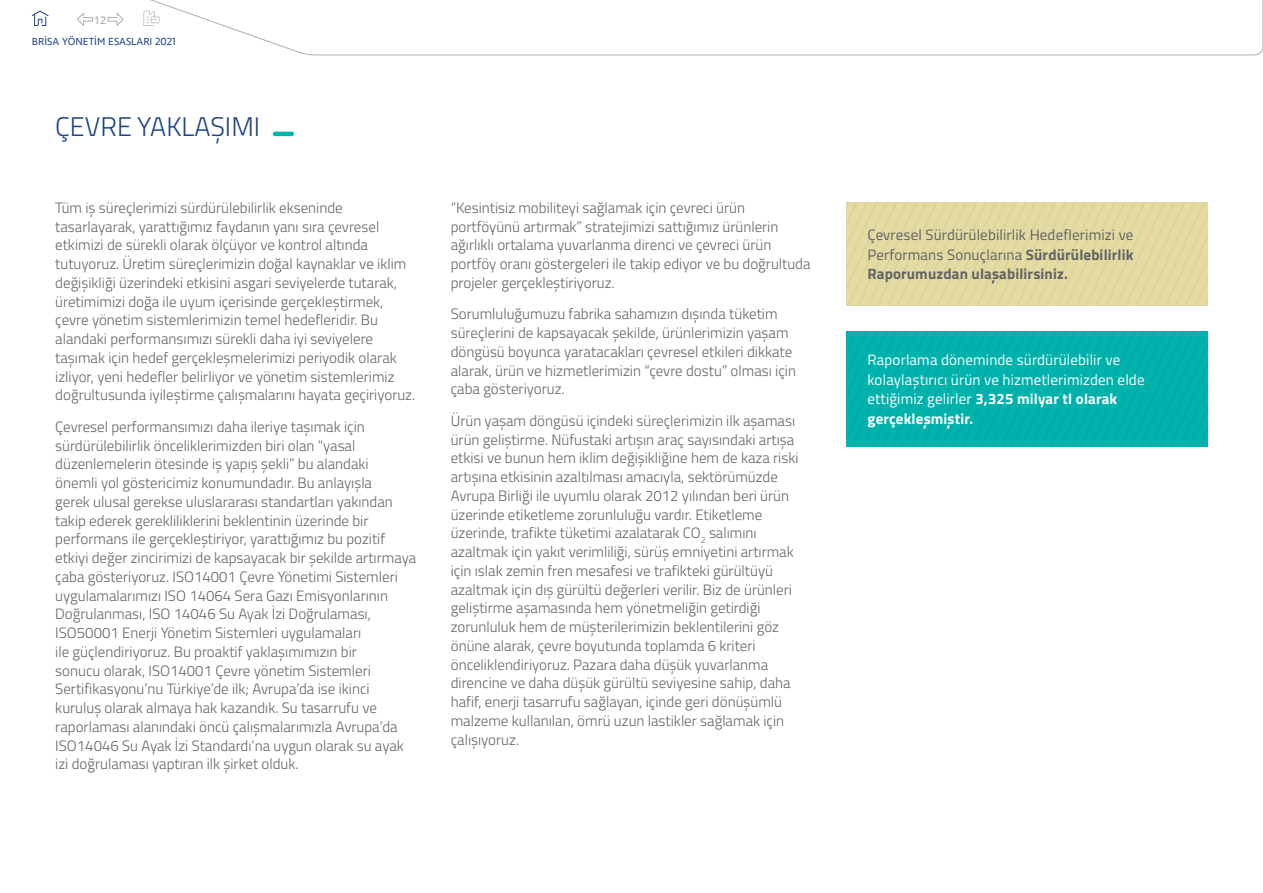
<style>
.page{position:relative;width:1263px;height:893px;background:#fff}
.page>*{position:absolute;margin:0;border:0;box-sizing:border-box;transform-origin:0 0}
.t1{font:300 27px "Titillium";color:#1e4486}
.t2{font:300 15px/18.8px "Titillium";color:#636466}
.t3{font:15px/19.5px "Titillium";letter-spacing:.01em;color:#fff}
.t4{font:15px/19.5px "Titillium";letter-spacing:.01em;color:#636466;text-align:justify}
.t5{font:10.5px "Ingra";color:#1e4486}
.t6{font:600 10.5px "Open Sans";color:#adafb2}
.s1{font-weight:700}
</style>
<div class="page">
<hr style="left:275px;top:132px;width:17px;height:4px;background:#00b3ad">
<div style="left:846px;top:202px;width:362px;height:104px;background:#e4dba3"></div>
<div style="left:846px;top:331px;width:362px;height:115px;background:#00b3ad"></div>
<svg style="left:144px;top:0;width:1119px;height:56px"></svg>
<svg style="left:143px;top:11px;width:16px;height:15px"></svg>
<svg style="left:31px;top:10px;width:18px;height:16px"></svg>
<svg style="left:107px;top:13px;width:17px;height:13px"></svg>
<svg style="left:77px;top:13px;width:16px;height:13px"></svg>
<p class="t6" style="left:94px;top:13px;width:14px">12</p>
<p class="t5" style="left:32px;top:35px;width:145px">BRİSA YÖNETİM ESASLARI 2021</p>
<h1 class="t1" style="left:55px;top:107px;width:206px">ÇEVRE YAKLAŞIMI</h1>
<p class="t2" style="left:55px;top:198px;width:361px">Tüm iş süreçlerimizi sürdürülebilirlik ekseninde tasarlayarak, yarattığımız faydanın yanı sıra çevresel etkimizi de sürekli olarak ölçüyor ve kontrol altında tutuyoruz. Üretim süreçlerimizin doğal kaynaklar ve iklim değişikliği üzerindeki etkisini asgari seviyelerde tutarak, üretimimizi doğa ile uyum içerisinde gerçekleştirmek, çevre yönetim sistemlerimizin temel hedefleridir. Bu alandaki performansımızı sürekli daha iyi seviyelere taşımak için hedef gerçekleşmelerimizi periyodik olarak izliyor, yeni hedefler belirliyor ve yönetim sistemlerimiz doğrultusunda iyileştirme çalışmalarını hayata geçiriyoruz.</p>
<p class="t2" style="left:55px;top:417px;width:362px">Çevresel performansımızı daha ileriye taşımak için sürdürülebilirlik önceliklerimizden biri olan “yasal düzenlemelerin ötesinde iş yapış şekli” bu alandaki<br>önemli yol göstericimiz konumundadır. Bu anlayışla<br>gerek ulusal gerekse uluslararası standartları yakından takip ederek gerekliliklerini beklentinin üzerinde bir performans ile gerçekleştiriyor, yarattığımız bu pozitif etkiyi değer zincirimizi de kapsayacak bir şekilde artırmaya çaba gösteriyoruz. ISO14001 Çevre Yönetimi Sistemleri uygulamalarımızı ISO 14064 Sera Gazı Emisyonlarının Doğrulanması, ISO 14046 Su Ayak İzi Doğrulaması, ISO50001 Enerji Yönetim Sistemleri uygulamaları<br>ile güçlendiriyoruz. Bu proaktif yaklaşımımızın bir<br>sonucu olarak, ISO14001 Çevre yönetim Sistemleri Sertifikasyonu’nu Türkiye’de ilk; Avrupa’da ise ikinci kuruluş olarak almaya hak kazandık. Su tasarrufu ve raporlaması alanındaki öncü çalışmalarımızla Avrupa’da ISO14046 Su Ayak İzi Standardı’na uygun olarak su ayak izi doğrulaması yaptıran ilk şirket olduk.</p>
<p class="t2" style="left:451px;top:198px;width:361px">“Kesintisiz mobiliteyi sağlamak için çevreci ürün portföyünü artırmak” stratejimizi sattığımız ürünlerin ağırlıklı ortalama yuvarlanma direnci ve çevreci ürün portföy oranı göstergeleri ile takip ediyor ve bu doğrultuda projeler gerçekleştiriyoruz.</p>
<p class="t2" style="left:451px;top:304px;width:347px">Sorumluluğumuzu fabrika sahamızın dışında tüketim süreçlerini de kapsayacak şekilde, ürünlerimizin yaşam döngüsü boyunca yaratacakları çevresel etkileri dikkate alarak, ürün ve hizmetlerimizin “çevre dostu” olması için çaba gösteriyoruz.</p>
<p class="t2" style="left:451px;top:411px;width:349px">Ürün yaşam döngüsü içindeki süreçlerimizin ilk aşaması ürün geliştirme. Nüfustaki artışın araç sayısındaki artışa etkisi ve bunun hem iklim değişikliğine hem de kaza riski artışına etkisinin azaltılması amacıyla, sektörümüzde Avrupa Birliği ile uyumlu olarak 2012 yılından beri ürün üzerinde etiketleme zorunluluğu vardır. Etiketleme üzerinde, trafikte tüketimi azalatarak CO<sub>2</sub> salımını azaltmak için yakıt verimliliği, sürüş emniyetini artırmak için ıslak zemin fren mesafesi ve trafikteki gürültüyü azaltmak için dış gürültü değerleri verilir. Biz de ürünleri geliştirme aşamasında hem yönetmeliğin getirdiği zorunluluk hem de müşterilerimizin beklentilerini göz önüne alarak, çevre boyutunda toplamda 6 kriteri önceliklendiriyoruz. Pazara daha düşük yuvarlanma direncine ve daha düşük gürültü seviyesine sahip, daha hafif, enerji tasarrufu sağlayan, içinde geri dönüşümlü malzeme kullanılan, ömrü uzun lastikler sağlamak için çalışıyoruz.</p>
<p class="t4" style="left:867px;top:225px;width:268px">Çevresel Sürdürülebilirlik Hedeflerimizi ve Performans Sonuçlarına <span class="s1">Sürdürülebilirlik Raporumuzdan ulaşabilirsiniz.</span></p>
<p class="t3" style="left:867px;top:349px;width:279px">Raporlama döneminde sürdürülebilir ve kolaylaştırıcı ürün ve hizmetlerimizden elde ettiğimiz gelirler <span class="s1">3,325 milyar tl olarak gerçekleşmiştir.</span></p>
</div>
